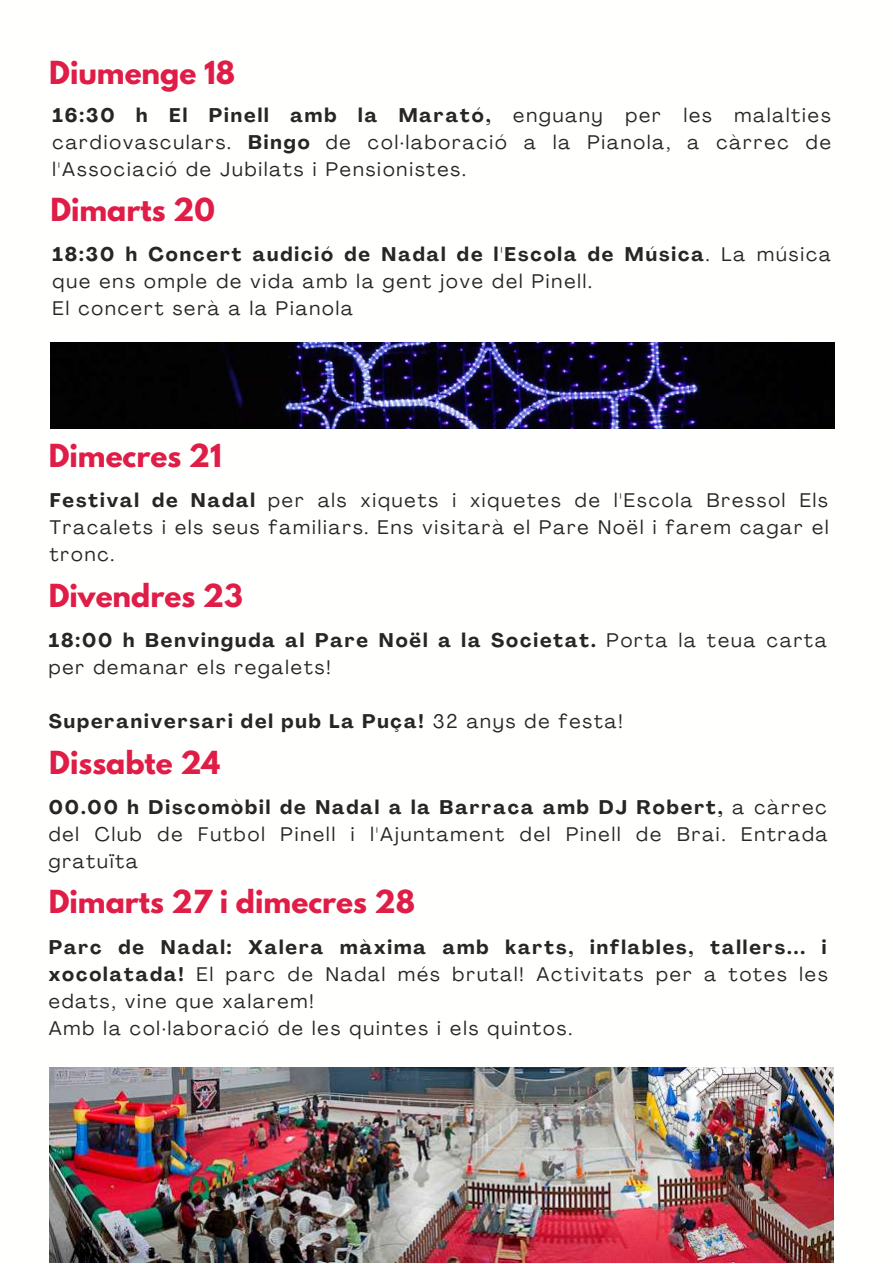
<style>
.page{position:relative;width:893px;height:1264px;background:#fff}
.page>*{position:absolute;margin:0;border:0;box-sizing:border-box;transform-origin:0 0}
.t1{font:700 28.2px "League Spartan";color:#df1d46}
.t2{font:19.5px/27px "Agrandir";letter-spacing:.1em;color:#282525;text-align:justify}
.t3{font:700 19.5px/27px "Agrandir";letter-spacing:.1em;color:#282525}
.s1{font-weight:700}
.s2{font-weight:400}
</style>
<div class="page">
<img style="left:49px;top:1067px;width:784px;height:194px">
<img style="left:50px;top:342px;width:784px;height:87px">
<h1 class="t1" style="left:49px;top:58px;width:187px">Diumenge 18</h1>
<p class="t2" style="left:53px;top:103px;width:779px"><span class="s1">16:30 h El Pinell amb la Marató,</span> enguany per les malalties cardiovasculars. <span class="s1">Bingo</span> de col·laboració a la Pianola, a càrrec de l'Associació de Jubilats i Pensionistes.</p>
<h1 class="t1" style="left:50px;top:196px;width:166px">Dimarts 20</h1>
<p class="t2" style="left:53px;top:243px;width:779px;text-align:left"><span class="s1">18:30 h Concert audició de Nadal de l'Escola de Música</span>. La música que ens omple de vida amb la gent jove del Pinell.<br>El concert serà a la Pianola</p>
<h1 class="t1" style="left:49px;top:442px;width:174px">Dimecres 21</h1>
<p class="t2" style="left:50px;top:489px;width:780px"><span class="s1">Festival de Nadal</span> per als xiquets i xiquetes de l'Escola Bressol Els Tracalets i els seus familiars. Ens visitarà el Pare Noël i farem cagar el tronc.</p>
<h1 class="t1" style="left:49px;top:581px;width:196px">Divendres 23</h1>
<p class="t3" style="left:49px;top:628px;width:779px">18:00 h Benvinguda al Pare Noël a la Societat. <span class="s2">Porta la teua carta per demanar els regalets!</span></p>
<p class="t3" style="left:49px;top:709px;width:575px">Superaniversari del pub La Puça! <span class="s2">32 anys de festa!</span></p>
<h1 class="t1" style="left:49px;top:748px;width:172px">Dissabte 24</h1>
<p class="t2" style="left:49px;top:795px;width:780px"><span class="s1">00.00 h Discomòbil de Nadal a la Barraca amb DJ Robert,</span> a càrrec del Club de Futbol Pinell i l'Ajuntament del Pinell de Brai. Entrada gratuïta</p>
<h1 class="t1" style="left:49px;top:888px;width:368px">Dimarts 27 i dimecres 28</h1>
<p class="t2" style="left:49px;top:935px;width:780px;text-align:left"><span class="s1">Parc de Nadal: Xalera màxima amb karts, inflables, tallers... i xocolatada!</span> El parc de Nadal més brutal! Activitats per a totes les edats, vine que xalarem!<br>Amb la col·laboració de les quintes i els quintos.</p>
</div>
